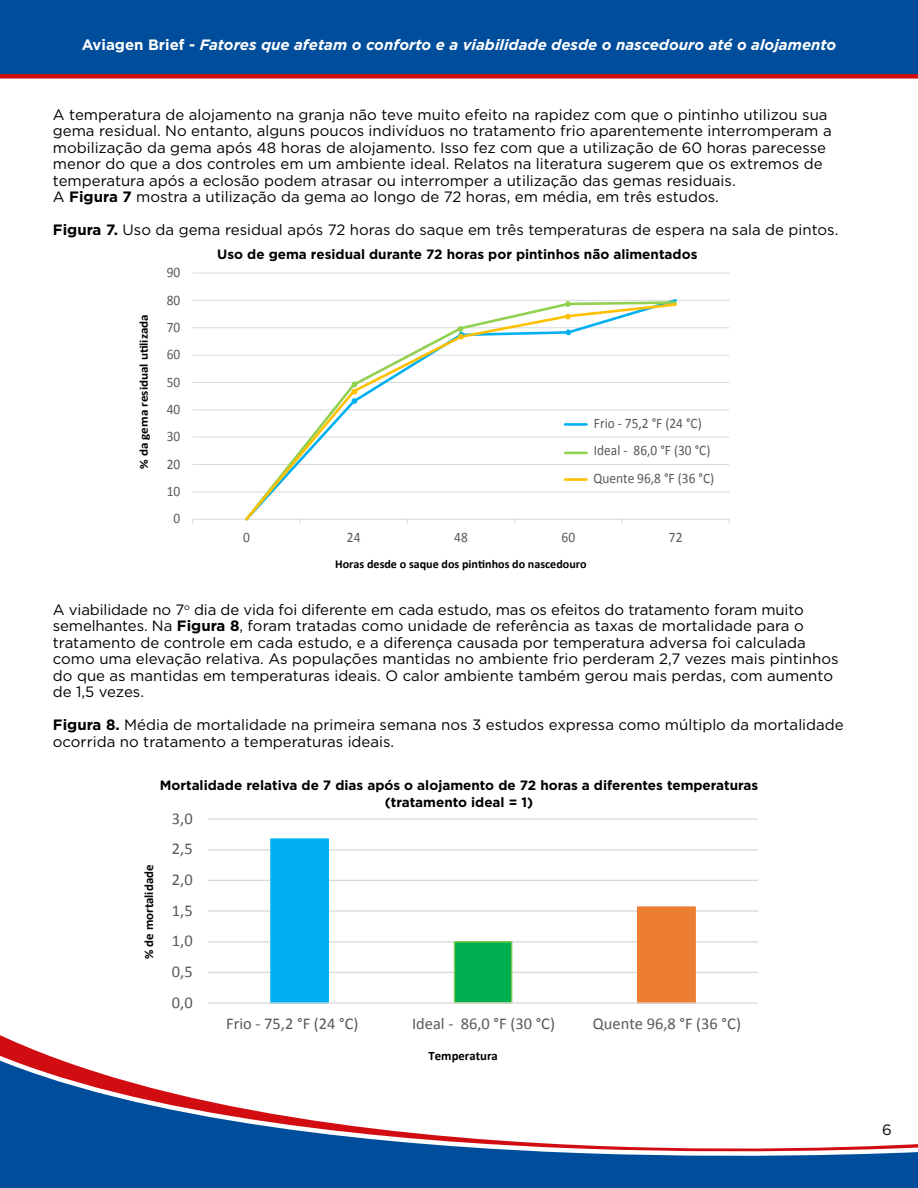
<style>
.page{position:relative;width:918px;height:1188px;background:#fff}
.page>*{position:absolute;margin:0;border:0;box-sizing:border-box;transform-origin:0 0}
.t1{font:16.5px "Calibri";color:#595959}
.t2{font:15px/16.5px "Gotham";color:#000}
.t3{font:italic 700 15px "Gotham";color:#fff}
.t4{font:700 14.7px "Calibri";color:#000}
.t5{font:14.55px/27.3px "Calibri";letter-spacing:.005em;color:#595959;scale:.92 1}
.t6{font:700 14.55px "Calibri";color:#000;scale:.92 1}
.t7{font:700 13.5px/16.2px "Gotham";color:#000;text-align:center}
.t8{font:700 12.9px "Calibri";color:#000}
.t9{font:700 12.75px "Calibri";color:#000}
.t10{font:700 12.15px "Calibri";color:#000}
.t11{font:700 12.15px "Calibri";color:#000;scale:1.08 1}
.s1{font-style:normal}
.s2{font-weight:700}
</style>
<div class="page">
<svg style="left:0;top:1041px;width:918px;height:147px"></svg>
<div style="left:0;top:0;width:918px;height:79px;background:#004e9b"></div>
<hr style="left:193px;top:273px;width:536px;height:1px;background:#d9d9d9">
<hr style="left:193px;top:300px;width:536px;height:1px;background:#d9d9d9">
<hr style="left:193px;top:327px;width:536px;height:1px;background:#d9d9d9">
<hr style="left:193px;top:355px;width:536px;height:1px;background:#d9d9d9">
<hr style="left:193px;top:382px;width:536px;height:1px;background:#d9d9d9">
<hr style="left:193px;top:409px;width:536px;height:1px;background:#d9d9d9">
<hr style="left:193px;top:437px;width:536px;height:1px;background:#d9d9d9">
<hr style="left:193px;top:464px;width:536px;height:1px;background:#d9d9d9">
<hr style="left:193px;top:492px;width:536px;height:1px;background:#d9d9d9">
<hr style="left:193px;top:519px;width:536px;height:1px;background:#d9d9d9">
<svg style="left:243px;top:302px;width:436px;height:218px"></svg>
<hr style="left:565px;top:423px;width:22px;height:3px;background:#00b0f0">
<hr style="left:565px;top:452px;width:22px;height:2px;background:#92d050">
<hr style="left:565px;top:478px;width:22px;height:3px;background:#ffc000">
<svg style="left:565px;top:301px;width:6px;height:6px"></svg>
<svg style="left:457px;top:326px;width:8px;height:14px"></svg>
<svg style="left:565px;top:313px;width:6px;height:7px"></svg>
<svg style="left:351px;top:382px;width:7px;height:22px"></svg>
<svg style="left:565px;top:329px;width:7px;height:7px"></svg>
<hr style="left:208px;top:818px;width:550px;height:2px;background:#d9d9d9">
<hr style="left:208px;top:849px;width:550px;height:1px;background:#d9d9d9">
<hr style="left:208px;top:880px;width:550px;height:1px;background:#d9d9d9">
<hr style="left:208px;top:910px;width:550px;height:2px;background:#d9d9d9">
<hr style="left:208px;top:941px;width:550px;height:1px;background:#d9d9d9">
<hr style="left:208px;top:972px;width:550px;height:1px;background:#d9d9d9">
<div style="left:454px;top:942px;width:58px;height:61px;background:#00b050"></div>
<div style="left:454px;top:941px;width:58px;height:63px;border:1px solid #92d050"></div>
<div style="left:638px;top:907px;width:57px;height:96px;background:#ed7d31"></div>
<div style="left:637px;top:906px;width:59px;height:98px;border:1px solid #ed7d31"></div>
<div style="left:271px;top:839px;width:57px;height:164px;background:#00b0f0"></div>
<div style="left:270px;top:838px;width:59px;height:166px;border:1px solid #00b0f0"></div>
<hr style="left:208px;top:1002px;width:550px;height:2px;background:#d9d9d9">
<p class="t3" style="left:82px;top:35px;width:756px"><span class="s1">Aviagen Brief -</span> Fatores que afetam o conforto e a viabilidade desde o nascedouro até o alojamento</p>
<p class="t2" style="left:53px;top:106px;width:780px">A temperatura de alojamento na granja não teve muito efeito na rapidez com que o pintinho utilizou sua gema residual. No entanto, alguns poucos indivíduos no tratamento frio aparentemente interromperam a mobilização da gema após 48 horas de alojamento. Isso fez com que a utilização de 60 horas parecesse menor do que a dos controles em um ambiente ideal. Relatos na literatura sugerem que os extremos de temperatura após a eclosão podem atrasar ou interromper a utilização das gemas residuais.<br>A <span class="s2">Figura 7</span> mostra a utilização da gema ao longo de 72 horas, em média, em três estudos.</p>
<p class="t2" style="left:53px;top:222px;width:787px"><span class="s2">Figura 7.</span> Uso da gema residual após 72 horas do saque em três temperaturas de espera na sala de pintos.</p>
<p class="t11" style="left:135px;top:469px;width:145px;rotate:-90deg">% da gema residual utilizada</p>
<p class="t5" style="left:167px;top:258px;width:16px">90</p>
<p class="t5" style="left:167px;top:286px;width:16px">80</p>
<p class="t5" style="left:167px;top:313px;width:16px">70</p>
<p class="t5" style="left:167px;top:340px;width:16px">60</p>
<p class="t5" style="left:167px;top:368px;width:16px">50</p>
<p class="t5" style="left:167px;top:395px;width:16px">40</p>
<p class="t5" style="left:167px;top:422px;width:16px">30</p>
<p class="t5" style="left:167px;top:450px;width:16px">20</p>
<p class="t5" style="left:167px;top:477px;width:16px">10</p>
<p class="t5" style="left:174px;top:505px;width:9px">0</p>
<p class="t7" style="left:217px;top:246px;width:482px">Uso de gema residual durante 72 horas por pintinhos não alimentados</p>
<p class="t6" style="left:295px;top:247px;width:289px">Residual Yolk Used Over 72 Hours, Unfed Chicks</p>
<p class="t5" style="left:593px;top:409px;width:133px">Frio - 75,2 °F (24 °C)<br>Ideal - 86,0 °F (30 °C)<br>Quente 96,8 °F (36 °C)</p>
<p class="t5" style="left:243px;top:523px;width:9px">0</p>
<p class="t5" style="left:347px;top:523px;width:16px">24</p>
<p class="t5" style="left:454px;top:523px;width:16px">48</p>
<p class="t5" style="left:562px;top:523px;width:16px">60</p>
<p class="t5" style="left:669px;top:523px;width:16px">72</p>
<p class="t10" style="left:335px;top:555px;width:253px">Horas desde o saque dos pintinhos do nascedouro</p>
<p class="t2" style="left:53px;top:601px;width:787px">A viabilidade no 7<sup>o</sup> dia de vida foi diferente em cada estudo, mas os efeitos do tratamento foram muito semelhantes. Na <span class="s2">Figura 8</span>, foram tratadas como unidade de referência as taxas de mortalidade para o tratamento de controle em cada estudo, e a diferença causada por temperatura adversa foi calculada como uma elevação relativa. As populações mantidas no ambiente frio perderam 2,7 vezes mais pintinhos do que as mantidas em temperaturas ideais. O calor ambiente também gerou mais perdas, com aumento de 1,5 vezes.</p>
<p class="t2" style="left:53px;top:717px;width:792px"><span class="s2">Figura 8.</span> Média de mortalidade na primeira semana nos 3 estudos expressa como múltiplo da mortalidade ocorrida no tratamento a temperaturas ideais.</p>
<p class="t7" style="left:160px;top:777px;width:600px">Mortalidade relativa de 7 dias após o alojamento de 72 horas a diferentes temperaturas (tratamento ideal = 1)</p>
<p class="t4" style="left:337px;top:777px;width:276px">holding temperatures (optimal treatment =1)</p>
<p class="t1" style="left:172px;top:807px;width:22px">3,0</p>
<p class="t9" style="left:140px;top:959px;width:96px;rotate:-90deg">% de mortalidade</p>
<p class="t1" style="left:172px;top:837px;width:22px">2,5</p>
<p class="t1" style="left:172px;top:868px;width:22px">2,0</p>
<p class="t1" style="left:172px;top:899px;width:22px">1,5</p>
<p class="t1" style="left:172px;top:929px;width:22px">1,0</p>
<p class="t1" style="left:172px;top:960px;width:22px">0,5</p>
<p class="t1" style="left:172px;top:991px;width:22px">0,0</p>
<p class="t1" style="left:226px;top:1012px;width:134px">Frio - 75,2 °F (24 °C)</p>
<p class="t1" style="left:412px;top:1012px;width:144px">Ideal - 86,0 °F (30 °C)</p>
<p class="t1" style="left:593px;top:1012px;width:150px">Quente 96,8 °F (36 °C)</p>
<p class="t8" style="left:429px;top:1046px;width:71px">Temperatura</p>
<p class="t2" style="left:882px;top:1121px;width:11px">6</p>
</div>
